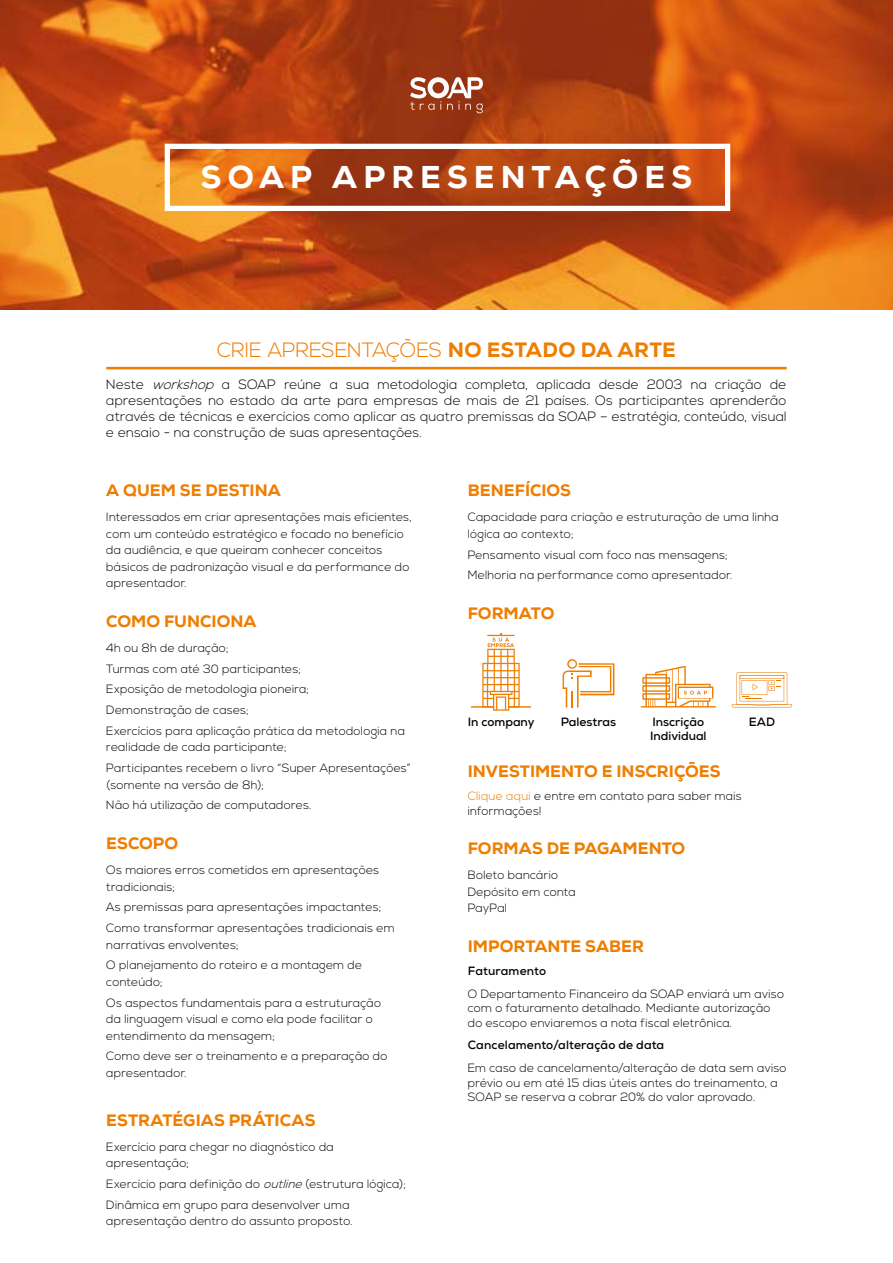
<style>
.page{position:relative;width:893px;height:1263px;background:#fff}
.page>*{position:absolute;margin:0;border:0;box-sizing:border-box;transform-origin:0 0}
.t1{font:800 31.5px "Nexa";letter-spacing:.195em;color:#fff}
.t2{font:300 20.7px "Nexa";letter-spacing:-.005em;color:#ef7d00}
.t3{font:800 16.5px "Nexa";color:#ef7d00}
.t4{font:300 13.5px/16.2px "Nexa";letter-spacing:.01em;color:#000;text-align:justify}
.t5{font:300 12px/16.5px "Nexa";letter-spacing:.015em;color:#000}
.t6{font:700 12px/14.4px "Nexa";color:#000}
.s1{font-weight:800}
.s2{font-style:italic}
.s3{color:#ef7d00}
</style>
<div class="page">
<img style="left:0;top:0;width:893px;height:310px">
<hr style="left:106px;top:367px;width:681px;height:2px;background:#ef7d00">
<div style="left:165px;top:144px;width:565px;height:67px;border:5px solid #fff"></div>
<svg style="left:410px;top:77px;width:73px;height:36px"></svg>
<svg style="left:567px;top:659px;width:10px;height:10px"></svg>
<div style="left:569px;top:661px;width:7px;height:6px;background:#fff;border-radius:50%"></div>
<svg style="left:563px;top:663px;width:51px;height:44px"></svg>
<svg style="left:641px;top:666px;width:75px;height:41px"></svg>
<svg style="left:471px;top:634px;width:60px;height:77px"></svg>
<svg style="left:732px;top:672px;width:60px;height:35px"></svg>
<h1 class="t1" style="left:201px;top:157px;width:493px">SOAP APRESENTAÇÕES</h1>
<h2 class="t2" style="left:217px;top:338px;width:460px">CRIE APRESENTAÇÕES <span class="s1">NO ESTADO DA ARTE</span></h2>
<p class="t4" style="left:106px;top:376px;width:682px">Neste <span class="s2">workshop</span> a SOAP reúne a sua metodologia completa, aplicada desde 2003 na criação de apresentações no estado da arte para empresas de mais de 21 países. Os participantes aprenderão através de técnicas e exercícios como aplicar as quatro premissas da SOAP – estratégia, conteúdo, visual e ensaio - na construção de suas apresentações.</p>
<h3 class="t3" style="left:106px;top:480px;width:176px">A QUEM SE DESTINA</h3>
<p class="t5" style="left:106px;top:509px;width:307px">Interessados em criar apresentações mais eficientes, com um conteúdo estratégico e focado no benefício da audiência, e que queiram conhecer conceitos básicos de padronização visual e da performance do apresentador.</p>
<h3 class="t3" style="left:106px;top:611px;width:152px">COMO FUNCIONA</h3>
<p class="t5" style="left:106px;top:638px;width:300px;line-height:20.7px">4h ou 8h de duração;<br>Turmas com até 30 participantes;<br>Exposição de metodologia pioneira;<br>Demonstração de cases;<br>Exercícios para aplicação prática da metodologia na</p>
<p class="t5" style="left:106px;top:737px;width:306px;line-height:20.7px">realidade de cada participante;<br>Participantes recebem o livro “Super Apresentações”</p>
<p class="t5" style="left:106px;top:775px;width:207px;line-height:20.7px">(somente na versão de 8h);<br>Não há utilização de computadores.</p>
<h3 class="t3" style="left:106px;top:833px;width:74px">ESCOPO</h3>
<p class="t5" style="left:106px;top:862px;width:274px">Os maiores erros cometidos em apresentações tradicionais;</p>
<p class="t5" style="left:106px;top:897px;width:290px;line-height:20.7px">As premissas para apresentações impactantes;<br>Como transformar apresentações tradicionais em</p>
<p class="t5" style="left:106px;top:935px;width:258px;line-height:20.7px">narrativas envolventes;<br>O planejamento do roteiro e a montagem de</p>
<p class="t5" style="left:106px;top:972px;width:276px;line-height:20.7px">conteúdo;<br>Os aspectos fundamentais para a estruturação</p>
<p class="t5" style="left:106px;top:1011px;width:268px">da linguagem visual e como ela pode facilitar o entendimento da mensagem;</p>
<p class="t5" style="left:106px;top:1048px;width:283px">Como deve ser o treinamento e a preparação do apresentador.</p>
<h3 class="t3" style="left:106px;top:1109px;width:211px">ESTRATÉGIAS PRÁTICAS</h3>
<p class="t5" style="left:106px;top:1139px;width:229px">Exercício para chegar no diagnóstico da apresentação;</p>
<p class="t5" style="left:106px;top:1174px;width:301px;line-height:20.7px">Exercício para definição do <span class="s2">outline</span>(estrutura lógica);<br>Dinâmica em grupo para desenvolver uma</p>
<p class="t5" style="left:106px;top:1213px;width:248px">apresentação dentro do assunto proposto.</p>
<h3 class="t3" style="left:468px;top:480px;width:105px">BENEFÍCIOS</h3>
<p class="t5" style="left:468px;top:509px;width:313px">Capacidade para criação e estruturação de uma linha lógica ao contexto;</p>
<p class="t5" style="left:468px;top:545px;width:266px;line-height:20.7px">Pensamento visual com foco nas mensagens;<br>Melhoria na performance como apresentador.</p>
<h3 class="t3" style="left:468px;top:603px;width:88px">FORMATO</h3>
<p class="t6" style="left:468px;top:714px;width:68px">In company</p>
<p class="t6" style="left:561px;top:714px;width:57px">Palestras</p>
<p class="t6" style="left:650px;top:714px;width:58px">Inscrição<br>Individual</p>
<p class="t6" style="left:749px;top:714px;width:28px">EAD</p>
<h3 class="t3" style="left:468px;top:761px;width:254px">INVESTIMENTO E INSCRIÇÕES</h3>
<p class="t5" style="left:468px;top:789px;width:276px;line-height:14.4px"><span class="s3">Clique aqui</span> e entre em contato para saber mais informações!</p>
<h3 class="t3" style="left:468px;top:838px;width:219px">FORMAS DE PAGAMENTO</h3>
<p class="t5" style="left:468px;top:867px;width:110px">Boleto bancário<br>Depósito em conta<br>PayPal</p>
<h3 class="t3" style="left:468px;top:936px;width:178px">IMPORTANTE SABER</h3>
<p class="t6" style="left:468px;top:963px;width:80px">Faturamento</p>
<p class="t5" style="left:468px;top:987px;width:318px;line-height:14.4px">O Departamento Financeiro da SOAP enviará um aviso com o faturamento detalhado. Mediante autorização do escopo enviaremos a nota fiscal eletrônica.</p>
<p class="t6" style="left:468px;top:1038px;width:198px">Cancelamento/alteração de data</p>
<p class="t5" style="left:468px;top:1061px;width:320px;line-height:14.4px">Em caso de cancelamento/alteração de data sem aviso prévio ou em até 15 dias úteis antes do treinamento, a<br>SOAP se reserva a cobrar 20% do valor aprovado.</p>
</div>
